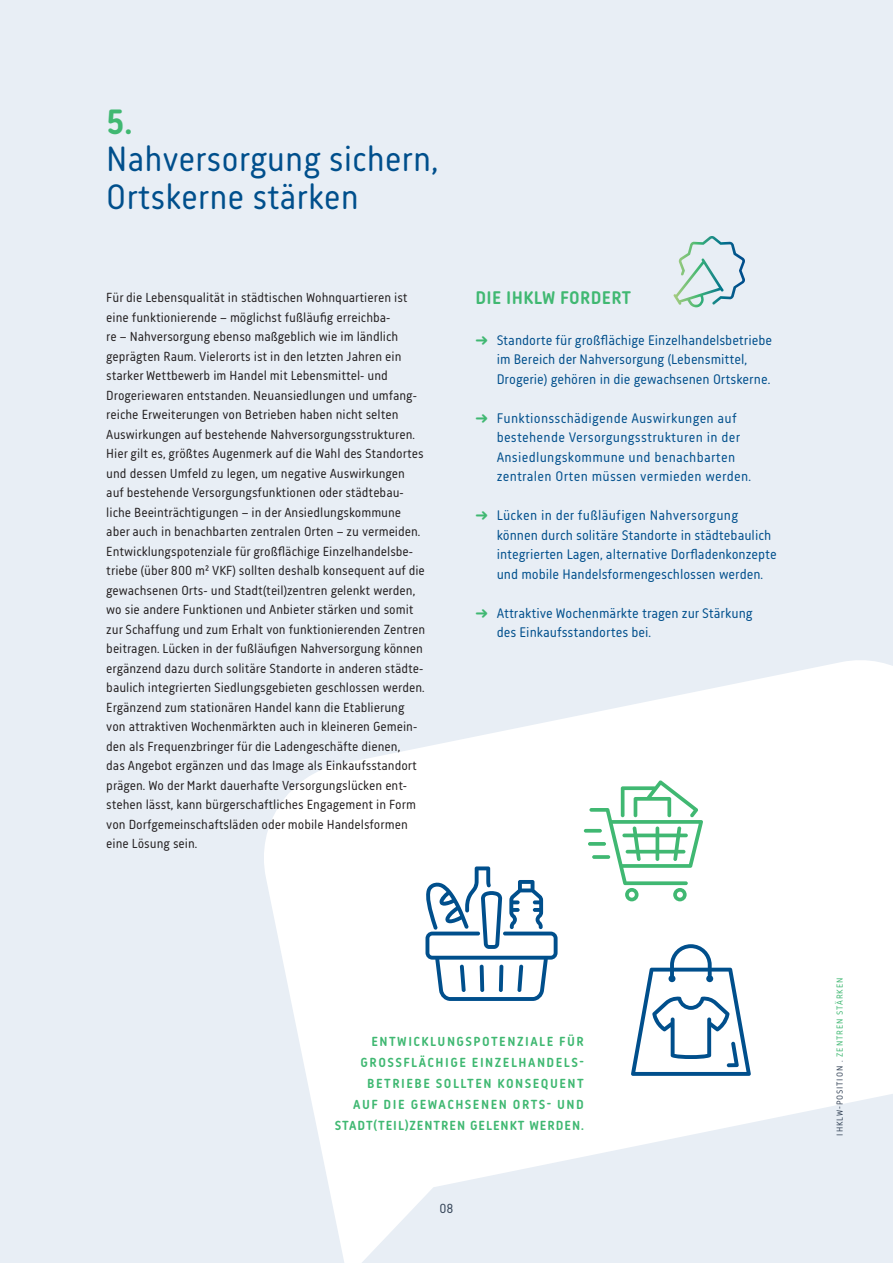
<style>
.page{position:relative;width:893px;height:1263px;background:#e8eef5}
.page>*{position:absolute;margin:0;border:0;box-sizing:border-box;transform-origin:0 0}
.t1{font:36px "Korb";color:#004f8c}
.t2{font:700 36px "Korb";color:#40b872}
.t3{font:700 18.75px "Korb";letter-spacing:.02em;color:#40b872}
.t4{font:14.25px "Korb";color:#004f8c}
.t5{font:14.25px "Korb";letter-spacing:.02em;color:#004f8c}
.t6{font:13.5px/19.5px "Korb";color:#231f20}
.t7{font:700 13.5px/21px "Korb";letter-spacing:.11em;color:#40b872;text-align:right}
.t8{font:13.5px "Korb";color:#354458}
.t9{font:9px "Korb";letter-spacing:.1em;color:#354458}
.s1{font-weight:700;font-size:18px;color:#40b872}
.s2{color:#40b872}
</style>
<div class="page">
<svg style="left:264px;top:660px;width:629px;height:603px;fill:#fff"></svg>
<svg style="left:673px;top:236px;width:72px;height:71px"></svg>
<svg style="left:584px;top:780px;width:119px;height:121px;background:#d4efdf"></svg>
<svg style="left:425px;top:866px;width:133px;height:135px;background:#c3d6e4"></svg>
<svg style="left:631px;top:944px;width:120px;height:132px;background:#cedde8"></svg>
<p class="t2" style="left:106px;top:101px;width:27px">5.</p>
<p class="t1" style="left:106px;top:139px;width:333px">Nahversorgung sichern,</p>
<p class="t1" style="left:106px;top:176px;width:254px">Ortskerne stärken</p>
<p class="t6" style="left:106px;top:288px;width:320px">Für die Lebensqualität in städtischen Wohnquartieren ist eine funktionierende – möglichst fußläufig erreichba-<br>re – Nahversorgung ebenso maßgeblich wie im ländlich geprägten Raum. Vielerorts ist in den letzten Jahren ein starker Wettbewerb im Handel mit Lebensmittel- und Drogeriewaren entstanden. Neuansiedlungen und umfang&shy;reiche Erweiterungen von Betrieben haben nicht selten Auswirkungen auf bestehende Nahversorgungsstrukturen.<br>Hier gilt es, größtes Augenmerk auf die Wahl des Standortes und dessen Umfeld zu legen, um negative Auswirkungen auf bestehende Versorgungsfunktionen oder städtebau&shy;liche Beeinträchtigungen – in der Ansiedlungskommune aber auch in benachbarten zentralen Orten – zu vermeiden.<br>Entwicklungspotenziale für großflächige Einzelhandelsbe&shy;triebe (über 800 m² VKF) sollten deshalb konsequent auf die gewachsenen Orts- und Stadt(teil)zentren gelenkt werden,</p>
<p class="t6" style="left:106px;top:600px;width:320px">wo sie andere Funktionen und Anbieter stärken und somit zur Schaffung und zum Erhalt von funktionierenden Zentren beitragen. Lücken in der fußläufigen Nahversorgung können ergänzend dazu durch solitäre Standorte in anderen städte&shy;baulich integrierten Siedlungsgebieten geschlossen werden.<br>Ergänzend zum stationären Handel kann die Etablierung von attraktiven Wochenmärkten auch in kleineren Gemein&shy;den als Frequenzbringer für die Ladengeschäfte dienen,<br>das Angebot ergänzen und das Image als Einkaufsstandort prägen. Wo der Markt dauerhafte Versorgungslücken ent&shy;stehen lässt, kann bürgerschaftliches Engagement in Form von Dorfgemeinschaftsläden oder mobile Handelsformen eine Lösung sein.</p>
<p class="t3" style="left:475px;top:287px;width:157px">DIE IHKLW FORDERT</p>
<p class="t4" style="left:475px;top:332px;width:298px"><span class="s1">→</span> Standorte für großflächige Einzelhandelsbetriebe</p>
<p class="t4" style="left:497px;top:351px;width:252px">im Bereich der Nahversorgung (Lebensmittel,</p>
<p class="t4" style="left:497px;top:371px;width:275px">Drogerie) gehören in die gewachsenen Ortskerne.</p>
<p class="t5" style="left:475px;top:410px;width:263px"><span class="s1">→</span> Funktionsschädigende Auswirkungen auf</p>
<p class="t5" style="left:497px;top:429px;width:245px">bestehende Versorgungsstrukturen in der</p>
<p class="t5" style="left:497px;top:449px;width:240px">Ansiedlungskommune und benachbarten</p>
<p class="t5" style="left:497px;top:468px;width:256px">zentralen Orten müssen vermieden werden.</p>
<p class="t5" style="left:475px;top:507px;width:264px"><span class="s1">→</span> Lücken in der fußläufigen Nahversorgung</p>
<p class="t4" style="left:497px;top:527px;width:276px">können durch solitäre Standorte in städtebaulich</p>
<p class="t4" style="left:497px;top:546px;width:282px">integrierten Lagen, alternative Dorfladenkonzepte</p>
<p class="t4" style="left:497px;top:566px;width:268px">und mobile Handelsformengeschlossen werden.</p>
<p class="t4" style="left:475px;top:605px;width:279px"><span class="s1">→</span> Attraktive Wochenmärkte tragen zur Stärkung</p>
<p class="t4" style="left:497px;top:624px;width:156px">des Einkaufsstandortes bei.</p>
<p class="t7" style="left:371px;top:1030px;width:214px">ENTWICKLUNGSPOTENZIALE FÜR</p>
<p class="t7" style="left:360px;top:1051px;width:225px">GROSSFLÄCHIGE EINZELHANDELS-</p>
<p class="t7" style="left:335px;top:1072px;width:250px">BETRIEBE SOLLTEN KONSEQUENT<br>AUF DIE GEWACHSENEN ORTS- UND<br>STADT(TEIL)ZENTREN GELENKT WERDEN.</p>
<p class="t8" style="left:439px;top:1200px;width:16px">08</p>
<p class="t9" style="left:835px;top:1135px;width:159px;rotate:-90deg">IHKLW-POSITION . <span class="s2">ZENTREN STÄRKEN</span></p>
</div>
